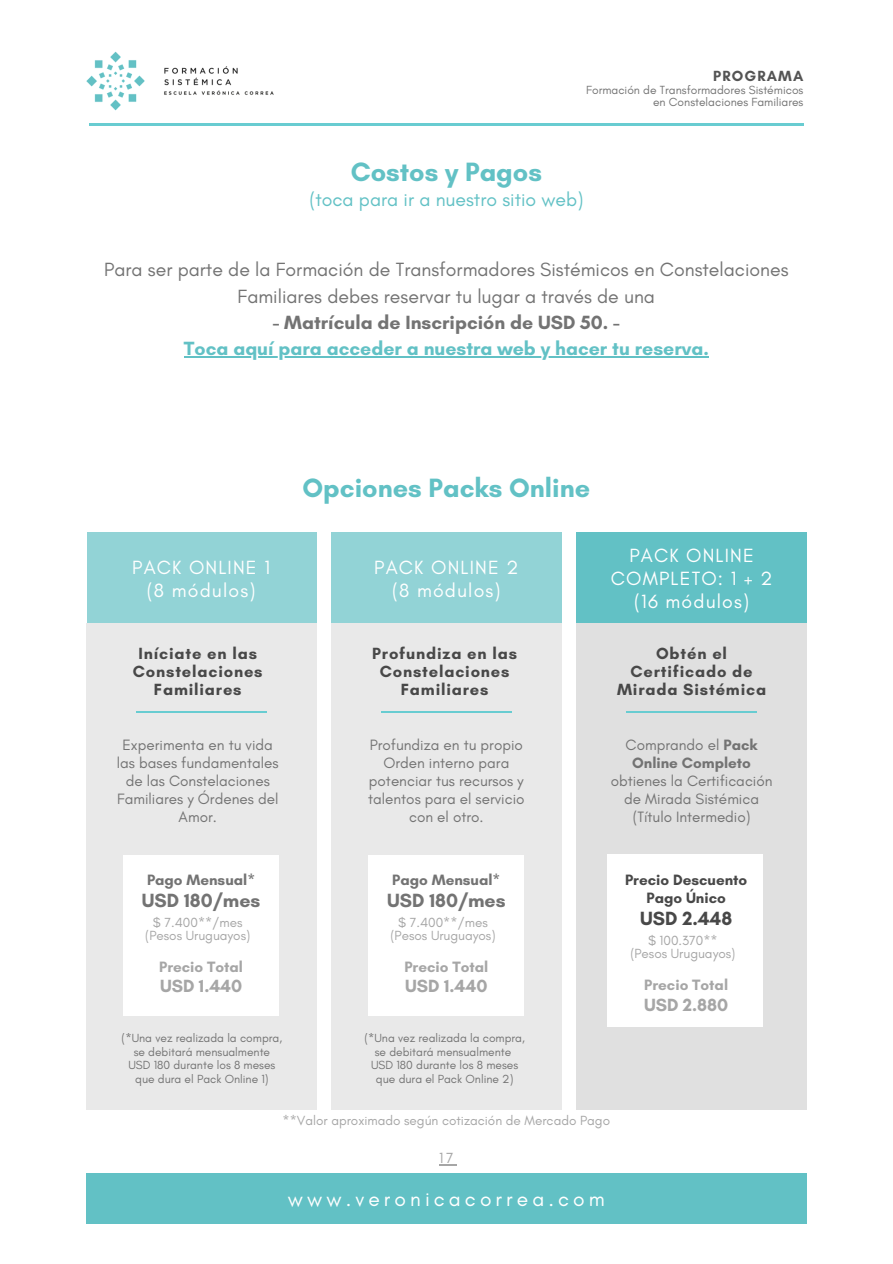
<style>
.page{position:relative;width:893px;height:1264px;background:#fff}
.page>*{position:absolute;margin:0;border:0;box-sizing:border-box;transform-origin:0 0}
.t1{font:700 27px "Glacial Indifference";color:#62c1c5}
.t2{font:21px "Glacial Indifference";letter-spacing:.195em;color:#fff}
.t3{font:19.5px/26.2px "Glacial Indifference";color:#737373;text-align:center}
.t4{font:19.5px "Glacial Indifference";letter-spacing:.06em;color:#fff}
.t5{font:700 19.5px "Glacial Indifference";color:#737373}
.t6{font:700 19.5px "Glacial Indifference";color:#62c1c5}
.t7{font:19.5px "Glacial Indifference";color:#62c1c5}
.t8{font:700 19.5px "Glacial Indifference";color:#484848}
.t9{font:700 18px "Glacial Indifference";color:#a6a6a6}
.t10{font:700 16.5px "Glacial Indifference";letter-spacing:.05em;color:#484848}
.t11{font:15.3px/18px "Glacial Indifference";color:#737373;text-align:center}
.t12{font:700 15.3px/18px "Glacial Indifference";color:#737373;text-align:center}
.t13{font:700 15.3px "Glacial Indifference";color:#a6a6a6}
.t14{font:700 15.3px "Glacial Indifference";color:#484848}
.t15{font:700 15px "Glacial Indifference";letter-spacing:.075em;color:#545454}
.t16{font:15px "Glacial Indifference";color:#a6a6a6}
.t17{font:13.5px "Glacial Indifference";color:#a6a6a6}
.t18{font:12px "Glacial Indifference";color:#737373}
.s1{font-weight:400}
</style>
<div class="page">
<hr style="left:184px;top:356px;width:524px;height:1px;background:#62c1c5">
<img style="left:86px;top:51px;width:191px;height:75px">
<hr style="left:89px;top:123px;width:714px;height:2px;background:#68ccd1">
<div style="left:86px;top:1173px;width:720px;height:51px;background:#62c1c5"></div>
<svg style="left:439px;top:1164px;width:17px;height:1px"></svg>
<div style="left:86px;top:622px;width:230px;height:487px;background:#e9e9e9"></div>
<div style="left:331px;top:622px;width:230px;height:487px;background:#e9e9e9"></div>
<div style="left:576px;top:622px;width:231px;height:487px;background:#e0e0e0"></div>
<hr style="left:136px;top:711px;width:130px;height:1px;background:#68ccd1">
<hr style="left:381px;top:711px;width:130px;height:1px;background:#68ccd1">
<hr style="left:626px;top:711px;width:130px;height:1px;background:#68ccd1">
<div style="left:88px;top:533px;width:228px;height:89px;background:#92d3d6"></div>
<div style="left:331px;top:533px;width:230px;height:89px;background:#92d3d6"></div>
<div style="left:576px;top:533px;width:230px;height:89px;background:#62c1c5"></div>
<div style="left:123px;top:855px;width:156px;height:160px;background:#fff"></div>
<div style="left:369px;top:855px;width:155px;height:160px;background:#fff"></div>
<div style="left:607px;top:855px;width:155px;height:171px;background:#fff"></div>
<p class="t1" style="left:351px;top:155px;width:193px">Costos y Pagos</p>
<p class="t15" style="left:713px;top:66px;width:92px">PROGRAMA</p>
<p class="t18" style="left:586px;top:83px;width:219px">Formación de Transformadores Sistémicos</p>
<p class="t18" style="left:653px;top:95px;width:152px">en Constelaciones Familiares</p>
<p class="t7" style="left:309px;top:187px;width:275px">(toca para ir a nuestro sitio web)</p>
<p class="t3" style="left:104px;top:256px;width:686px">Para ser parte de la Formación de Transformadores Sistémicos en Constelaciones<br>Familiares debes reservar tu lugar a través de una</p>
<p class="t5" style="left:273px;top:310px;width:348px">- Matrícula de Inscripción de USD 50. -</p>
<p class="t6" style="left:184px;top:336px;width:526px">Toca aquí para acceder a nuestra web y hacer tu reserva.</p>
<p class="t4" style="left:132px;top:555px;width:139px">PACK ONLINE 1</p>
<p class="t4" style="left:147px;top:578px;width:110px">(8 módulos)</p>
<p class="t10" style="left:138px;top:643px;width:120px">Iníciate en las</p>
<p class="t10" style="left:133px;top:661px;width:131px">Constelaciones</p>
<p class="t10" style="left:154px;top:679px;width:89px">Familiares</p>
<p class="t11" style="left:122px;top:736px;width:152px">Experimenta en tu vida</p>
<p class="t11" style="left:117px;top:754px;width:163px">las bases fundamentales de las Constelaciones<br>Familiares y Órdenes del<br>Amor.</p>
<p class="t12" style="left:147px;top:870px;width:110px">Pago Mensual*</p>
<p class="t5" style="left:142px;top:888px;width:120px">USD 180/mes</p>
<p class="t17" style="left:153px;top:914px;width:91px">$ 7.400**/mes</p>
<p class="t17" style="left:145px;top:926px;width:106px">(Pesos Uruguayos)</p>
<p class="t13" style="left:159px;top:957px;width:85px">Precio Total</p>
<p class="t9" style="left:160px;top:975px;width:84px">USD 1.440</p>
<p class="t18" style="left:122px;top:1030px;width:162px">(*Una vez realizada la compra,</p>
<p class="t18" style="left:134px;top:1044px;width:138px">se debitará mensualmente</p>
<p class="t18" style="left:128px;top:1057px;width:148px">USD 180 durante los 8 meses</p>
<p class="t18" style="left:135px;top:1071px;width:135px">que dura el Pack Online 1)</p>
<p class="t1" style="left:302px;top:471px;width:289px">Opciones Packs Online</p>
<p class="t4" style="left:374px;top:555px;width:146px">PACK ONLINE 2</p>
<p class="t4" style="left:392px;top:578px;width:110px">(8 módulos)</p>
<p class="t10" style="left:372px;top:643px;width:146px">Profundiza en las</p>
<p class="t10" style="left:380px;top:661px;width:131px">Constelaciones</p>
<p class="t10" style="left:401px;top:679px;width:89px">Familiares</p>
<p class="t4" style="left:629px;top:543px;width:126px">PACK ONLINE</p>
<p class="t4" style="left:610px;top:566px;width:163px">COMPLETO: 1 + 2</p>
<p class="t4" style="left:634px;top:589px;width:117px">(16 módulos)</p>
<p class="t10" style="left:656px;top:643px;width:72px">Obtén el</p>
<p class="t10" style="left:630px;top:661px;width:124px">Certificado de</p>
<p class="t10" style="left:617px;top:679px;width:151px">Mirada Sistémica</p>
<p class="t11" style="left:368px;top:736px;width:158px">Profundiza en tu propio<br>Orden interno para potenciar tus recursos y talentos para el servicio con el otro.</p>
<p class="t12" style="left:625px;top:736px;width:133px"><span class="s1">Comprando el</span> Pack<br>Online Completo</p>
<p class="t11" style="left:610px;top:771px;width:163px">obtienes la Certificación de Mirada Sistémica (Título Intermedio)</p>
<p class="t12" style="left:392px;top:870px;width:110px">Pago Mensual*</p>
<p class="t5" style="left:387px;top:888px;width:120px">USD 180/mes</p>
<p class="t17" style="left:398px;top:914px;width:91px">$ 7.400**/mes</p>
<p class="t17" style="left:390px;top:926px;width:106px">(Pesos Uruguayos)</p>
<p class="t13" style="left:404px;top:957px;width:85px">Precio Total</p>
<p class="t9" style="left:405px;top:975px;width:84px">USD 1.440</p>
<p class="t18" style="left:364px;top:1030px;width:162px">(*Una vez realizada la compra,</p>
<p class="t18" style="left:375px;top:1044px;width:138px">se debitará mensualmente</p>
<p class="t18" style="left:371px;top:1057px;width:148px">USD 180 durante los 8 meses</p>
<p class="t18" style="left:376px;top:1071px;width:139px">que dura el Pack Online 2)</p>
<p class="t14" style="left:625px;top:870px;width:124px">Precio Descuento</p>
<p class="t14" style="left:646px;top:888px;width:81px">Pago Único</p>
<p class="t8" style="left:640px;top:906px;width:94px">USD 2.448</p>
<p class="t17" style="left:648px;top:932px;width:71px">$ 100.370**</p>
<p class="t17" style="left:630px;top:945px;width:106px">(Pesos Uruguayos)</p>
<p class="t13" style="left:644px;top:975px;width:85px">Precio Total</p>
<p class="t9" style="left:644px;top:993px;width:86px">USD 2.880</p>
<p class="t17" style="left:282px;top:1112px;width:329px">**Valor aproximado según cotización de Mercado Pago</p>
<p class="t16" style="left:439px;top:1148px;width:16px">17</p>
<p class="t2" style="left:288px;top:1185px;width:318px">www.veronicacorrea.com</p>
</div>
